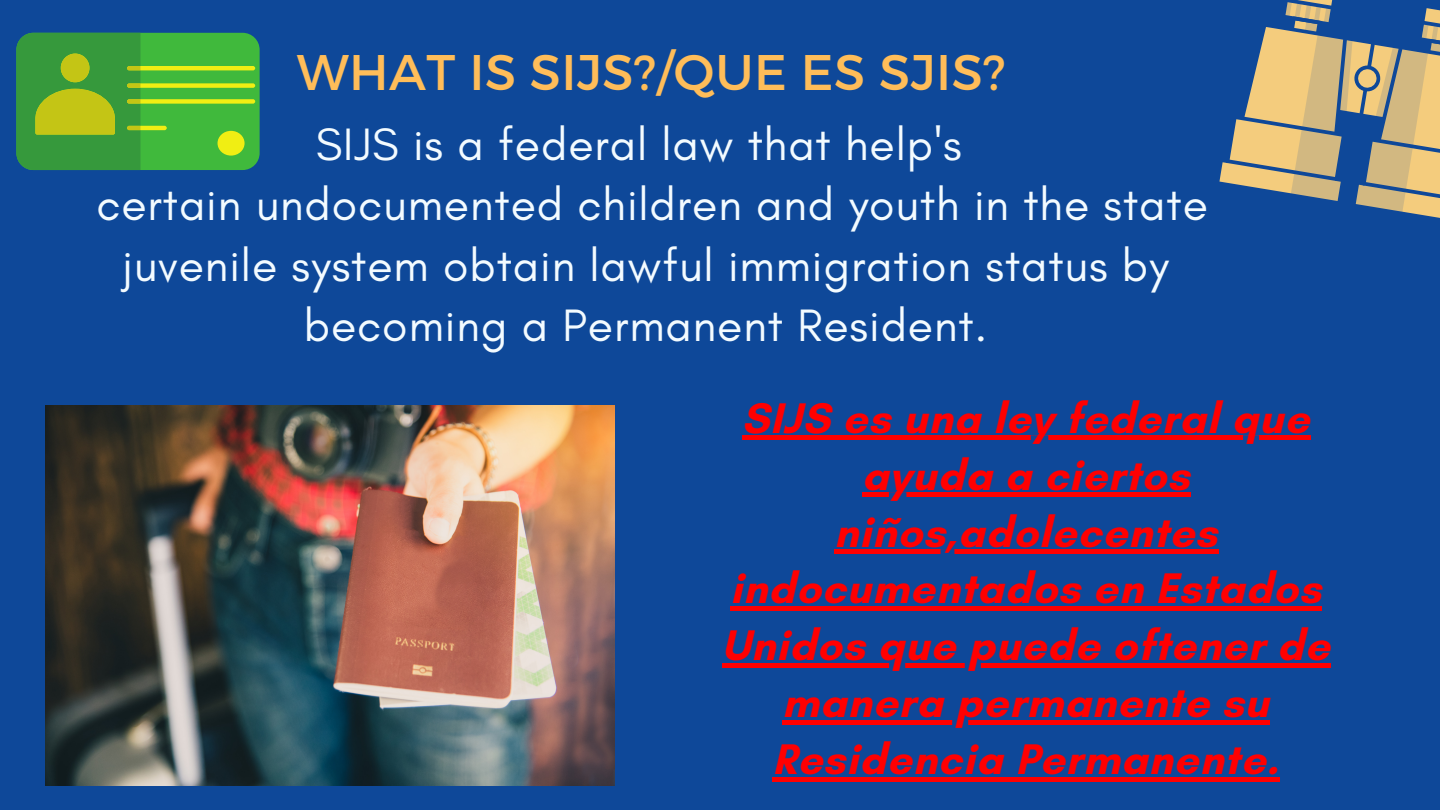
<style>
.page{position:relative;width:1440px;height:810px;background:#0e4899}
.page>*{position:absolute;margin:0;border:0;box-sizing:border-box;transform-origin:0 0}
.t1{font:50px "Montserrat";letter-spacing:.01em;color:#ffbd59}
.t2{font:46.3px/60.3px "Glacial Indifference";letter-spacing:.02em;color:#f3fbff;text-align:center}
.t3{font:700 43.6px/56.9px "Glacial Indifference";letter-spacing:.02em;color:#ff0001;text-align:center}
</style>
<div class="page">
<svg style="left:1219px;top:0;width:221px;height:218px"></svg>
<img style="left:45px;top:405px;width:570px;height:380px">
<svg style="left:16px;top:33px;width:239px;height:137px;background:#57b034"></svg>
<hr style="left:742px;top:436px;width:568px;height:4px;background:#ff0001">
<hr style="left:862px;top:493px;width:328px;height:4px;background:#ff0001">
<hr style="left:834px;top:550px;width:384px;height:4px;background:#ff0001">
<hr style="left:730px;top:607px;width:592px;height:4px;background:#ff0001">
<div style="left:722px;top:663px;width:609px;height:5px;background:#ff0001"></div>
<hr style="left:782px;top:720px;width:488px;height:4px;background:#ff0001">
<hr style="left:773px;top:777px;width:507px;height:4px;background:#ff0001">
<p class="t1" style="left:297px;top:39px;width:710px">WHAT IS SIJS?/QUE ES SJIS?</p>
<p class="t2" style="left:96px;top:114px;width:1113px">SIJS is a federal law that help's<br>certain undocumented children and youth in the state juvenile system obtain lawful immigration status by becoming a Permanent Resident.</p>
<p class="t3" style="left:722px;top:389px;width:609px">SIJS es una ley federal que ayuda a ciertos niños,adolecentes indocumentados en Estados<br>Unidos que puede oftener de manera permanente su<br>Residencia Permanente.</p>
</div>
